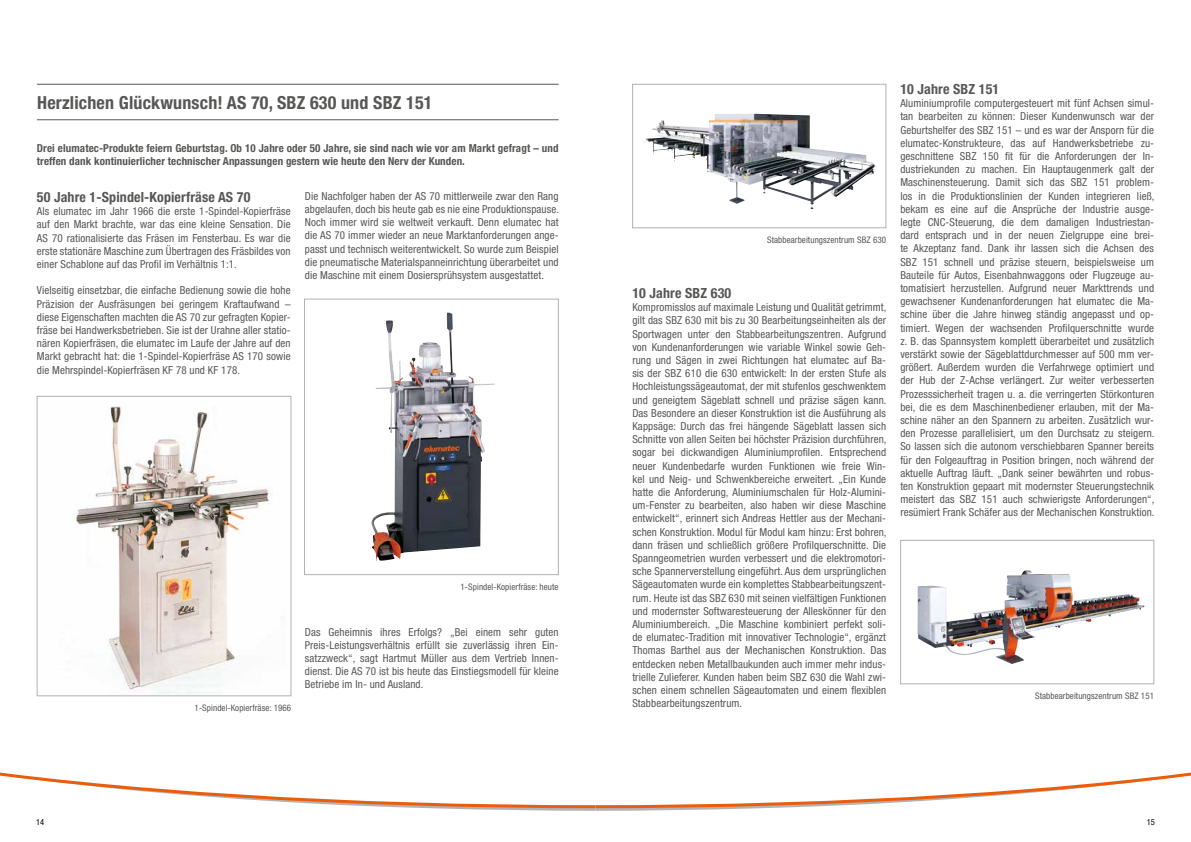
<style>
.page{position:relative;width:1191px;height:842px;background:#fff}
.page>*{position:absolute;margin:0;border:0;box-sizing:border-box;transform-origin:0 0}
.t1{font:700 condensed 18px "Helvetica Neue LTW1 G";letter-spacing:.01em;color:#575756}
.t2{font:700 condensed 14px "Helvetica Neue LTW1 G";letter-spacing:.01em;color:#575756}
.t3{font:condensed 11px/13.2px "Helvetica Neue LTW1 G";letter-spacing:.01em;color:#575756;text-align:justify}
.t4{font:700 condensed 11px/13.2px "Helvetica Neue LTW1 G";letter-spacing:.01em;color:#575756}
.t5{font:condensed 9px "Helvetica Neue LTW1 G";letter-spacing:.01em;color:#575756}
.t6{font:condensed 8.5px "Helvetica Neue LTW1 G";color:#000}
</style>
<div class="page">
<img style="left:76px;top:406px;width:193px;height:288px">
<div style="left:37px;top:396px;width:254px;height:300px;border:1px solid #b3b2b2"></div>
<img style="left:371px;top:312px;width:114px;height:250px">
<div style="left:304px;top:299px;width:254px;height:276px;border:1px solid #b3b2b2"></div>
<svg style="left:0;top:772px;width:1191px;height:39px"></svg>
<hr style="left:37px;top:84px;width:521px;height:1px;background:#575756">
<hr style="left:37px;top:120px;width:521px;height:1px;background:#575756">
<img style="left:644px;top:114px;width:110px;height:41px">
<div style="left:632px;top:84px;width:254px;height:144px;border:1px solid #b3b2b2"></div>
<img style="left:917px;top:571px;width:143px;height:93px">
<div style="left:900px;top:540px;width:254px;height:144px;border:1px solid #b3b2b2"></div>
<h1 class="t1" style="left:37px;top:92px;width:397px">Herzlichen Glückwunsch! AS 70, SBZ 630 und SBZ 151</h1>
<p class="t4" style="left:37px;top:141px;width:523px">Drei elumatec-Produkte feiern Geburtstag. Ob 10 Jahre oder 50 Jahre, sie sind nach wie vor am Markt gefragt – und treffen dank kontinuierlicher technischer Anpassungen gestern wie heute den Nerv der Kunden.</p>
<p class="t2" style="left:37px;top:189px;width:215px">50 Jahre 1-Spindel-Kopierfräse AS 70</p>
<p class="t3" style="left:37px;top:205px;width:255px">Als elumatec im Jahr 1966 die erste 1-Spindel-Kopierfräse auf den Markt brachte, war das eine kleine Sensation. Die AS 70 rationalisierte das Fräsen im Fensterbau. Es war die erste stationäre Maschine zum Übertragen des Fräsbildes von einer Schablone auf das Profil im Verhältnis 1:1.</p>
<p class="t3" style="left:37px;top:284px;width:255px">Vielseitig einsetzbar, die einfache Bedienung sowie die hohe Präzision der Ausfräsungen bei geringem Kraftaufwand – diese Eigenschaften machten die AS 70 zur gefragten Kopier&shy;fräse bei Handwerksbetrieben. Sie ist der Urahne aller statio&shy;nären Kopierfräsen, die elumatec im Laufe der Jahre auf den Markt gebracht hat: die 1-Spindel-Kopierfräse AS 170 sowie die Mehrspindel-Kopierfräsen KF 78 und KF 178.</p>
<p class="t3" style="left:305px;top:189px;width:256px">Die Nachfolger haben der AS 70 mittlerweile zwar den Rang abgelaufen, doch bis heute gab es nie eine Produktionspause.<br>Noch immer wird sie weltweit verkauft. Denn elumatec hat die AS 70 immer wieder an neue Marktanforderungen ange&shy;passt und technisch weiterentwickelt. So wurde zum Beispiel die pneumatische Materialspanneinrichtung überarbeitet und die Maschine mit einem Dosiersprühsystem ausgestattet.</p>
<p class="t5" style="left:460px;top:582px;width:100px">1-Spindel-Kopierfräse: heute</p>
<p class="t5" style="left:195px;top:703px;width:98px">1-Spindel-Kopierfräse: 1966</p>
<p class="t3" style="left:305px;top:625px;width:255px">Das Geheimnis ihres Erfolgs? „Bei einem sehr guten Preis-Leistungsverhältnis erfüllt sie zuverlässig ihren Ein&shy;satzzweck“, sagt Hartmut Müller aus dem Vertrieb Innen&shy;dienst. Die AS 70 ist bis heute das Einstiegsmodell für kleine Betriebe im In- und Ausland.</p>
<p class="t5" style="left:767px;top:235px;width:120px">Stabbearbeitungszentrum SBZ 630</p>
<p class="t2" style="left:632px;top:285px;width:100px">10 Jahre SBZ 630</p>
<p class="t3" style="left:632px;top:301px;width:256px">Kompromisslos auf maximale Leistung und Qualität getrimmt, gilt das SBZ 630 mit bis zu 30 Bearbeitungseinheiten als der Sportwagen unter den Stabbearbeitungszentren. Aufgrund von Kundenanforderungen wie variable Winkel sowie Geh&shy;rung und Sägen in zwei Richtungen hat elumatec auf Ba&shy;sis der SBZ 610 die 630 entwickelt: In der ersten Stufe als Hochleistungssägeautomat, der mit stufenlos geschwenktem und geneigtem Sägeblatt schnell und präzise sägen kann.<br>Das Besondere an dieser Konstruktion ist die Ausführung als Kappsäge: Durch das frei hängende Sägeblatt lassen sich Schnitte von allen Seiten bei höchster Präzision durchführen, sogar bei dickwandigen Aluminiumprofilen. Entsprechend neuer Kundenbedarfe wurden Funktionen wie freie Win&shy;kel und Neig- und Schwenkbereiche erweitert. „Ein Kunde hatte die Anforderung, Aluminiumschalen für Holz-Alumini&shy;um-Fenster zu bearbeiten, also haben wir diese Maschine entwickelt“, erinnert sich Andreas Hettler aus der Mechani&shy;schen Konstruktion. Modul für Modul kam hinzu: Erst bohren, dann fräsen und schließlich größere Profilquerschnitte. Die Spanngeometrien wurden verbessert und die elektromotori&shy;sche Spannerverstellung eingeführt. Aus dem ursprünglichen Sägeautomaten wurde ein komplettes Stabbearbeitungszent&shy;rum. Heute ist das SBZ 630 mit seinen vielfältigen Funktionen und modernster Softwaresteuerung der Alleskönner für den Aluminiumbereich. „Die Maschine kombiniert perfekt soli&shy;de elumatec-Tradition mit innovativer Technologie“, ergänzt Thomas Barthel aus der Mechanischen Konstruktion. Das entdecken neben Metallbaukunden auch immer mehr indus&shy;trielle Zulieferer. Kunden haben beim SBZ 630 die Wahl zwi&shy;schen einem schnellen Sägeautomaten und einem flexiblen Stabbearbeitungszentrum.</p>
<p class="t2" style="left:900px;top:81px;width:100px">10 Jahre SBZ 151</p>
<p class="t3" style="left:900px;top:97px;width:256px">Aluminiumprofile computergesteuert mit fünf Achsen simul&shy;tan bearbeiten zu können: Dieser Kundenwunsch war der Geburtshelfer des SBZ 151 – und es war der Ansporn für die elumatec-Konstrukteure, das auf Handwerksbetriebe zu&shy;geschnittene SBZ 150 fit für die Anforderungen der In&shy;dustriekunden zu machen. Ein Hauptaugenmerk galt der Maschinensteuerung. Damit sich das SBZ 151 problem&shy;los in die Produktionslinien der Kunden integrieren ließ, bekam es eine auf die Ansprüche der Industrie ausge&shy;legte CNC-Steuerung, die dem damaligen Industriestan&shy;dard entsprach und in der neuen Zielgruppe eine brei&shy;te Akzeptanz fand. Dank ihr lassen sich die Achsen des SBZ 151 schnell und präzise steuern, beispielsweise um Bauteile für Autos, Eisenbahnwaggons oder Flugzeuge au&shy;tomatisiert herzustellen. Aufgrund neuer Markttrends und gewachsener Kundenanforderungen hat elumatec die Ma&shy;schine über die Jahre hinweg ständig angepasst und op&shy;timiert. Wegen der wachsenden Profilquerschnitte wurde z. B. das Spannsystem komplett überarbeitet und zusätzlich verstärkt sowie der Sägeblattdurchmesser auf 500 mm ver&shy;größert. Außerdem wurden die Verfahrwege optimiert und der Hub der Z-Achse verlängert. Zur weiter verbesserten Prozesssicherheit tragen u. a. die verringerten Störkonturen bei, die es dem Maschinenbediener erlauben, mit der Ma&shy;schine näher an den Spannern zu arbeiten. Zusätzlich wur&shy;den Prozesse parallelisiert, um den Durchsatz zu steigern.<br>So lassen sich die autonom verschiebbaren Spanner bereits für den Folgeauftrag in Position bringen, noch während der aktuelle Auftrag läuft. „Dank seiner bewährten und robus&shy;ten Konstruktion gepaart mit modernster Steuerungstechnik meistert das SBZ 151 auch schwierigste Anforderungen“, resümiert Frank Schäfer aus der Mechanischen Konstruktion.</p>
<p class="t5" style="left:1035px;top:691px;width:120px">Stabbearbeitungszentrum SBZ 151</p>
<p class="t6" style="left:36px;top:817px;width:10px">14</p>
<p class="t6" style="left:1146px;top:817px;width:10px">15</p>
</div>
